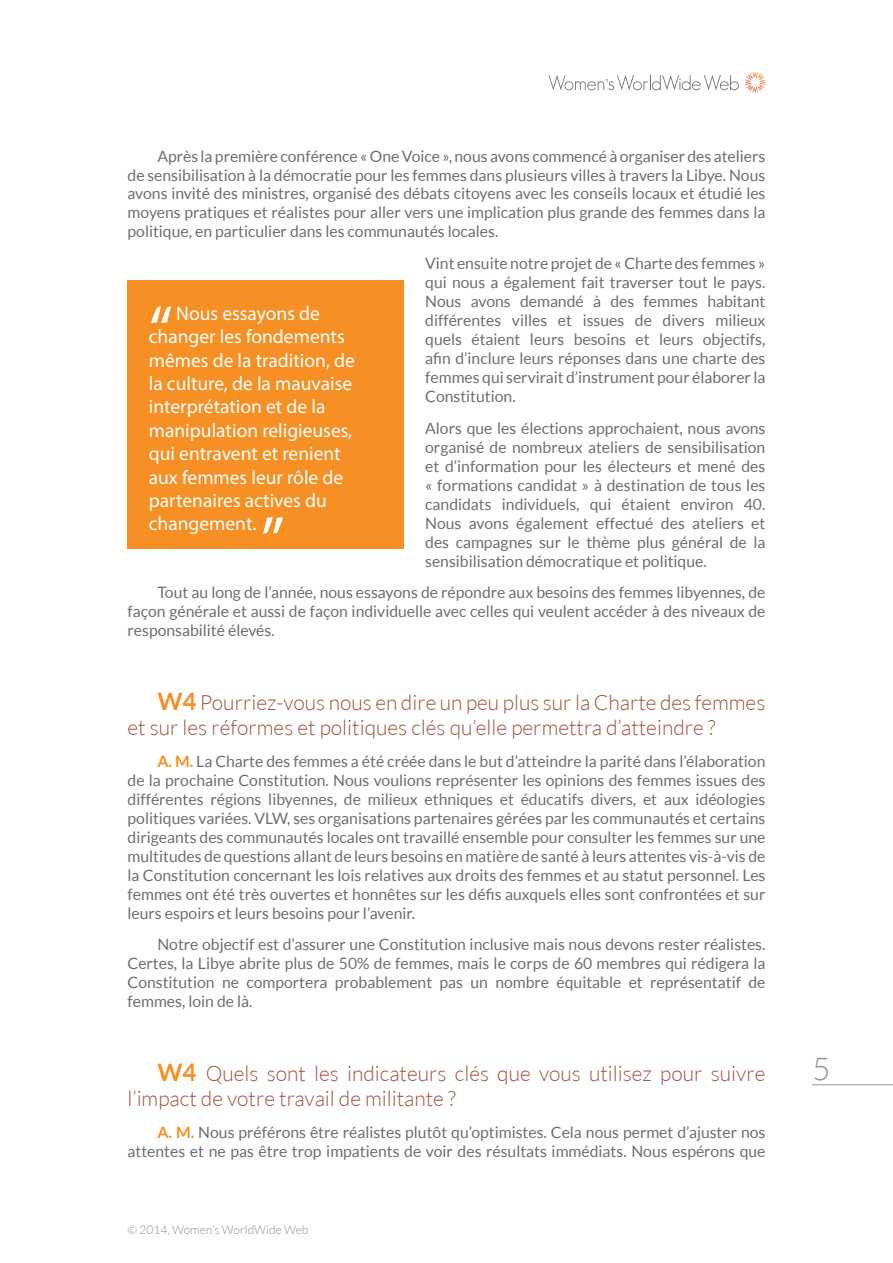
<style>
.page{position:relative;width:893px;height:1263px;background:#fff}
.page>*{position:absolute;margin:0;border:0;box-sizing:border-box;transform-origin:0 0}
.Abstract_o{font:67.5px "Myriad Pro";color:#fff}
.t1{font:300 31.5px "Lato";color:#939598}
.Questions{font:300 21px/25.3px "Lato";color:#a25341}
.Abstract_o-2{font:19.5px/23.4px "Myriad Pro";color:#fff}
.Body{font:15.75px/19px "Lato";color:#6c6d70;text-align:justify}
.t2{font:300 12px "Lato";color:#939598}
.s1{font-weight:700;font-size:24px;color:#f69024}
.s2{font-weight:700;color:#f69024}
</style>
<div class="page">
<hr style="left:812px;top:1084px;width:81px;height:1px;background:#939598">
<svg style="left:745px;top:72px;width:20px;height:21px"></svg>
<svg style="left:549px;top:75px;width:190px;height:15px"></svg>
<div style="left:128px;top:281px;width:276px;height:268px;background:#f69024"></div>
<p class="Body" style="left:128px;top:146px;width:639px;text-indent:30px">Après la première conférence « One Voice », nous avons commencé à organiser des ateliers de sensibilisation à la démocratie pour les femmes dans plusieurs villes à travers la Libye. Nous avons invité des ministres, organisé des débats citoyens avec les conseils locaux et étudié les moyens pratiques et réalistes pour aller vers une implication plus grande des femmes dans la politique, en particulier dans les communautés locales.</p>
<p class="Body" style="left:425px;top:254px;width:342px">Vint ensuite notre projet de « Charte des femmes » qui nous a également fait traverser tout le pays.<br>Nous avons demandé à des femmes habitant différentes villes et issues de divers milieux quels étaient leurs besoins et leurs objectifs, afin d’inclure leurs réponses dans une charte des femmes qui servirait d’instrument pour élaborer la Constitution.</p>
<p class="Body" style="left:425px;top:418px;width:342px">Alors que les élections approchaient, nous avons organisé de nombreux ateliers de sensibilisation et d’information pour les électeurs et mené des « formations candidat » à destination de tous les candidats individuels, qui étaient environ 40.<br>Nous avons également effectué des ateliers et des campagnes sur le thème plus général de la sensibilisation démocratique et politique.</p>
<p class="Body" style="left:128px;top:583px;width:639px;text-indent:30px">Tout au long de l’année, nous essayons de répondre aux besoins des femmes libyennes, de façon générale et aussi de façon individuelle avec celles qui veulent accéder à des niveaux de responsabilité élevés.</p>
<p class="Abstract_o-2" style="left:149px;top:301px;width:208px;text-indent:27px">Nous essayons de changer les fondements mêmes de la tradition, de la culture, de la mauvaise interprétation et de la manipulation religieuses, qui entravent et renient aux femmes leur rôle de partenaires actives du changement.</p>
<p class="Abstract_o" style="left:149px;top:288px;width:25px">“</p>
<p class="Abstract_o" style="left:261px;top:499px;width:25px">”</p>
<p class="Questions" style="left:128px;top:690px;width:639px;text-indent:30px"><span class="s1">W4</span> Pourriez-vous nous en dire un peu plus sur la Charte des femmes et sur les réformes et politiques clés qu’elle permettra d’atteindre ?</p>
<p class="Body" style="left:128px;top:751px;width:639px;text-indent:30px"><span class="s2">A. M.</span> La Charte des femmes a été créée dans le but d’atteindre la parité dans l’élaboration de la prochaine Constitution. Nous voulions représenter les opinions des femmes issues des différentes régions libyennes, de milieux ethniques et éducatifs divers, et aux idéologies politiques variées. VLW, ses organisations partenaires gérées par les communautés et certains dirigeants des communautés locales ont travaillé ensemble pour consulter les femmes sur une multitudes de questions allant de leurs besoins en matière de santé à leurs attentes vis-à-vis de la Constitution concernant les lois relatives aux droits des femmes et au statut personnel. Les femmes ont été très ouvertes et honnêtes sur les défis auxquels elles sont confrontées et sur leurs espoirs et leurs besoins pour l’avenir.</p>
<p class="Body" style="left:128px;top:935px;width:639px;text-indent:30px">Notre objectif est d’assurer une Constitution inclusive mais nous devons rester réalistes.<br>Certes, la Libye abrite plus de 50% de femmes, mais le corps de 60 membres qui rédigera la Constitution ne comportera probablement pas un nombre équitable et représentatif de femmes, loin de là.</p>
<p class="Questions" style="left:128px;top:1060px;width:639px;text-indent:30px"><span class="s1">W4</span> Quels sont les indicateurs clés que vous utilisez pour suivre l’impact de votre travail de militante ?</p>
<p class="Body" style="left:128px;top:1122px;width:639px;text-align:right"><span class="s2">A. M.</span> Nous préférons être réalistes plutôt qu’optimistes. Cela nous permet d’ajuster nos attentes et ne pas être trop impatients de voir des résultats immédiats. Nous espérons que</p>
<p class="t2" style="left:128px;top:1223px;width:182px">© 2014, Women’s WorldWide Web</p>
<h2 class="t1" style="left:812px;top:1052px;width:20px">5</h2>
</div>
